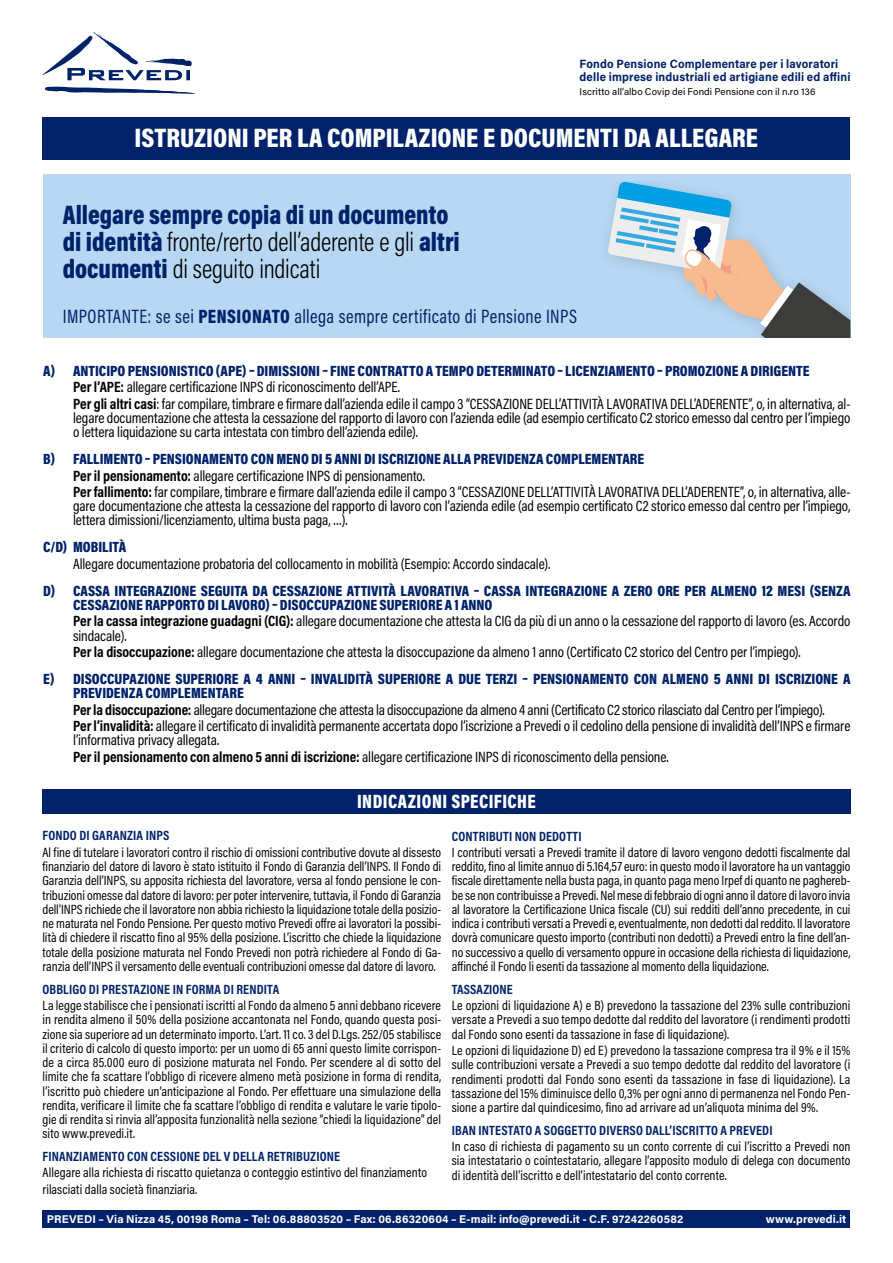
<style>
.page{position:relative;width:893px;height:1263px;background:#fff}
.page>*{position:absolute;margin:0;border:0;box-sizing:border-box;transform-origin:0 0}
.t1{font:900 27px/27px "Acumin Pro Cond";color:#00226a;scale:.95 1}
.t2{font:900 27px "Acumin Pro Cond";color:#fff}
.t3{font:19.5px "Acumin Pro Cond";letter-spacing:.02em;color:#00226a;scale:.95 1}
.t4{font:900 19.5px "Acumin Pro Cond";letter-spacing:.025em;color:#fff;scale:.95 1}
.t5{font:15px/16.4px "Acumin Pro Cond";letter-spacing:-.005em;color:#000}
.t6{font:900 15px/14.2px "Acumin Pro Cond";color:#00226a}
.t7{font:13.5px/14.2px "Acumin Pro Cond";letter-spacing:.005em;color:#000;text-align:justify}
.t8{font:700 13.5px "Acumin Pro Cond";letter-spacing:.01em;color:#00226a}
.t9{font:700 12px/13.5px "Acumin Pro";letter-spacing:.015em;color:#00226a;scale:.95 1}
.t10{font:700 11.25px "Acumin Pro";letter-spacing:.015em;color:#fff}
.t11{font:9.75px "Acumin Pro";letter-spacing:.01em;color:#000}
.s1{font-weight:300;color:#000}
.s2{font-weight:900}
.s3{font-weight:900;color:#00226a}
.s4{font-weight:700}
</style>
<div class="page">
<div style="left:43px;top:1210px;width:807px;height:18px;background:#00226a"></div>
<svg style="left:45px;top:86px;width:150px;height:8px"></svg>
<svg style="left:43px;top:32px;width:149px;height:48px"></svg>
<div style="left:43px;top:175px;width:808px;height:163px;background:#b7d7f3"></div>
<div style="left:42px;top:117px;width:808px;height:42px;background:#00226a"></div>
<svg style="left:608px;top:182px;width:242px;height:156px"></svg>
<div style="left:42px;top:789px;width:809px;height:25px;background:#00226a"></div>
<p class="t9" style="left:580px;top:56px;width:287px">Fondo Pensione Complementare per i lavoratori delle imprese industriali ed artigiane edili ed affini</p>
<p class="t11" style="left:580px;top:85px;width:237px">Iscritto all’albo Covip dei Fondi Pensione con il n.ro 136</p>
<h1 class="t2" style="left:135px;top:120px;width:625px">ISTRUZIONI PER LA COMPILAZIONE E DOCUMENTI DA ALLEGARE</h1>
<h1 class="t1" style="left:63px;top:200px;width:419px">Allegare sempre copia di un documento di identità <span class="s1">fronte/rerto dell’aderente e gli</span> altri documenti <span class="s1">di seguito indicati</span></h1>
<h2 class="t3" style="left:63px;top:303px;width:543px">IMPORTANTE: se sei <span class="s2">PENSIONATO</span> allega sempre certificato di Pensione INPS</h2>
<p class="t5" style="left:73px;top:362px;width:779px;text-indent:-30px"><span class="s3">A) ANTICIPO PENSIONISTICO (APE) – DIMISSIONI – FINE CONTRATTO A TEMPO DETERMINATO – LICENZIAMENTO – PROMOZIONE A DIRIGENTE<br></span><span class="s4">Per l’APE:</span> allegare certificazione INPS di riconoscimento dell’APE.<br><span class="s4">Per gli altri casi</span>: far compilare, timbrare e firmare dall’azienda edile il campo 3 “CESSAZIONE DELL’ATTIVITÀ LAVORATIVA DELL’ADERENTE”, o, in alternativa, al-</p>
<p class="t5" style="left:73px;top:410px;width:779px;line-height:14.2px">legare documentazione che attesta la cessazione del rapporto di lavoro con l’azienda edile (ad esempio certificato C2 storico emesso dal centro per l’impiego o lettera liquidazione su carta intestata con timbro dell’azienda edile).</p>
<p class="t5" style="left:73px;top:451px;width:779px;text-indent:-30px"><span class="s3">B) FALLIMENTO – PENSIONAMENTO CON MENO DI 5 ANNI DI ISCRIZIONE ALLA PREVIDENZA COMPLEMENTARE<br></span><span class="s4">Per il pensionamento:</span> allegare certificazione INPS di pensionamento.<br><span class="s4">Per fallimento:</span> far compilare, timbrare e firmare dall’azienda edile il campo 3 “CESSAZIONE DELL’ATTIVITÀ LAVORATIVA DELL’ADERENTE”, o, in alternativa, alle-</p>
<p class="t5" style="left:73px;top:499px;width:779px;line-height:14.2px">gare documentazione che attesta la cessazione del rapporto di lavoro con l’azienda edile (ad esempio certificato C2 storico emesso dal centro per l’impiego, lettera dimissioni/licenziamento, ultima busta paga, …).</p>
<p class="t6" style="left:43px;top:540px;width:84px">C/D) MOBILITÀ</p>
<p class="t5" style="left:73px;top:555px;width:479px">Allegare documentazione probatoria del collocamento in mobilità (Esempio: Accordo sindacale).</p>
<p class="t6" style="left:73px;top:583px;width:779px;text-indent:-30px">D) CASSA INTEGRAZIONE SEGUITA DA CESSAZIONE ATTIVITÀ LAVORATIVA – CASSA INTEGRAZIONE A ZERO ORE PER ALMENO 12 MESI (SENZA<br>CESSAZIONE RAPPORTO DI LAVORO) – DISOCCUPAZIONE SUPERIORE A 1 ANNO</p>
<p class="t5" style="left:73px;top:614px;width:779px;line-height:14.2px"><span class="s4">Per la cassa integrazione guadagni (CIG):</span> allegare documentazione che attesta la CIG da più di un anno o la cessazione del rapporto di lavoro (es. Accordo sindacale).</p>
<p class="t5" style="left:43px;top:638px;width:809px;line-height:27px;text-indent:30px"><span class="s4">Per la disoccupazione:</span> allegare documentazione che attesta la disoccupazione da almeno 1 anno (Certificato C2 storico del Centro per l’impiego).<br><span class="s3">E) DISOCCUPAZIONE SUPERIORE A 4 ANNI – INVALIDITÀ SUPERIORE A DUE TERZI – PENSIONAMENTO CON ALMENO 5 ANNI DI ISCRIZIONE A</span></p>
<p class="t5" style="left:73px;top:685px;width:779px"><span class="s3">PREVIDENZA COMPLEMENTARE<br></span><span class="s4">Per la disoccupazione:</span> allegare documentazione che attesta la disoccupazione da almeno 4 anni (Certificato C2 storico rilasciato dal Centro per l’impiego).<br><span class="s4">Per l’invalidità:</span> allegare il certificato di invalidità permanente accertata dopo l’iscrizione a Prevedi o il cedolino della pensione di invalidità dell’INPS e firmare</p>
<p class="t5" style="left:73px;top:732px;width:597px">l’informativa privacy allegata.<br><span class="s4">Per il pensionamento con almeno 5 anni di iscrizione:</span> allegare certificazione INPS di riconoscimento della pensione.</p>
<h2 class="t4" style="left:357px;top:788px;width:190px">INDICAZIONI SPECIFICHE</h2>
<p class="t8" style="left:43px;top:827px;width:128px">FONDO DI GARANZIA INPS</p>
<p class="t7" style="left:43px;top:845px;width:400px">Al fine di tutelare i lavoratori contro il rischio di omissioni contributive dovute al dissesto finanziario del datore di lavoro è stato istituito il Fondo di Garanzia dell’INPS. Il Fondo di Garanzia dell’INPS, su apposita richiesta del lavoratore, versa al fondo pensione le con&shy;tribuzioni omesse dal datore di lavoro: per poter intervenire, tuttavia, il Fondo di Garanzia dell’INPS richiede che il lavoratore non abbia richiesto la liquidazione totale della posizio&shy;ne maturata nel Fondo Pensione. Per questo motivo Prevedi offre ai lavoratori la possibi&shy;lità di chiedere il riscatto fino al 95% della posizione. L’iscritto che chiede la liquidazione totale della posizione maturata nel Fondo Prevedi non potrà richiedere al Fondo di Ga&shy;ranzia dell’INPS il versamento delle eventuali contribuzioni omesse dal datore di lavoro.</p>
<p class="t8" style="left:43px;top:980px;width:238px">OBBLIGO DI PRESTAZIONE IN FORMA DI RENDITA</p>
<p class="t7" style="left:43px;top:998px;width:400px">La legge stabilisce che i pensionati iscritti al Fondo da almeno 5 anni debbano ricevere in rendita almeno il 50% della posizione accantonata nel Fondo, quando questa posi&shy;zione sia superiore ad un determinato importo. L’art. 11 co. 3 del D.Lgs. 252/05 stabilisce il criterio di calcolo di questo importo: per un uomo di 65 anni questo limite corrispon&shy;de a circa 85.000 euro di posizione maturata nel Fondo. Per scendere al di sotto del limite che fa scattare l’obbligo di ricevere almeno metà posizione in forma di rendita, l’iscritto può chiedere un’anticipazione al Fondo. Per effettuare una simulazione della rendita, verificare il limite che fa scattare l’obbligo di rendita e valutare le varie tipolo&shy;gie di rendita si rinvia all’apposita funzionalità nella sezione “chiedi la liquidazione” del sito www.prevedi.it.</p>
<p class="t8" style="left:43px;top:1147px;width:299px">FINANZIAMENTO CON CESSIONE DEL V DELLA RETRIBUZIONE</p>
<p class="t7" style="left:43px;top:1164px;width:386px;line-height:16.4px">Allegare alla richiesta di riscatto quietanza o conteggio estintivo del finanziamento rilasciati dalla società finanziaria.</p>
<p class="t8" style="left:452px;top:827px;width:131px">CONTRIBUTI NON DEDOTTI</p>
<p class="t7" style="left:452px;top:845px;width:400px">I contributi versati a Prevedi tramite il datore di lavoro vengono dedotti fiscalmente dal reddito, fino al limite annuo di 5.164,57 euro: in questo modo il lavoratore ha un vantaggio fiscale direttamente nella busta paga, in quanto paga meno Irpef di quanto ne paghereb&shy;be se non contribuisse a Prevedi. Nel mese di febbraio di ogni anno il datore di lavoro invia al lavoratore la Certificazione Unica fiscale (CU) sui redditi dell’anno precedente, in cui indica i contributi versati a Prevedi e, eventualmente, non dedotti dal reddito. Il lavoratore dovrà comunicare questo importo (contributi non dedotti) a Prevedi entro la fine dell’an&shy;no successivo a quello di versamento oppure in occasione della richiesta di liquidazione, affinché il Fondo li esenti da tassazione al momento della liquidazione.</p>
<p class="t8" style="left:452px;top:980px;width:62px">TASSAZIONE</p>
<p class="t7" style="left:452px;top:998px;width:400px">Le opzioni di liquidazione A) e B) prevedono la tassazione del 23% sulle contribuzioni versate a Prevedi a suo tempo dedotte dal reddito del lavoratore (i rendimenti prodotti dal Fondo sono esenti da tassazione in fase di liquidazione).</p>
<p class="t7" style="left:452px;top:1043px;width:400px">Le opzioni di liquidazione D) ed E) prevedono la tassazione compresa tra il 9% e il 15% sulle contribuzioni versate a Prevedi a suo tempo dedotte dal reddito del lavoratore (i rendimenti prodotti dal Fondo sono esenti da tassazione in fase di liquidazione). La tassazione del 15% diminuisce dello 0,3% per ogni anno di permanenza nel Fondo Pen&shy;sione a partire dal quindicesimo, fino ad arrivare ad un’aliquota minima del 9%.</p>
<p class="t8" style="left:452px;top:1121px;width:322px">IBAN INTESTATO A SOGGETTO DIVERSO DALL’ISCRITTO A PREVEDI</p>
<p class="t7" style="left:452px;top:1139px;width:400px">In caso di richiesta di pagamento su un conto corrente di cui l’iscritto a Prevedi non sia intestatario o cointestatario, allegare l’apposito modulo di delega con documento di identità dell’iscritto e dell’intestatario del conto corrente.</p>
<p class="t10" style="left:47px;top:1211px;width:638px">PREVEDI – Via Nizza 45, 00198 Roma – Tel: 06.88803520 – Fax: 06.86320604 – E-mail: info@prevedi.it - C.F. 97242260582</p>
<p class="t10" style="left:766px;top:1211px;width:82px">www.prevedi.it</p>
</div>
